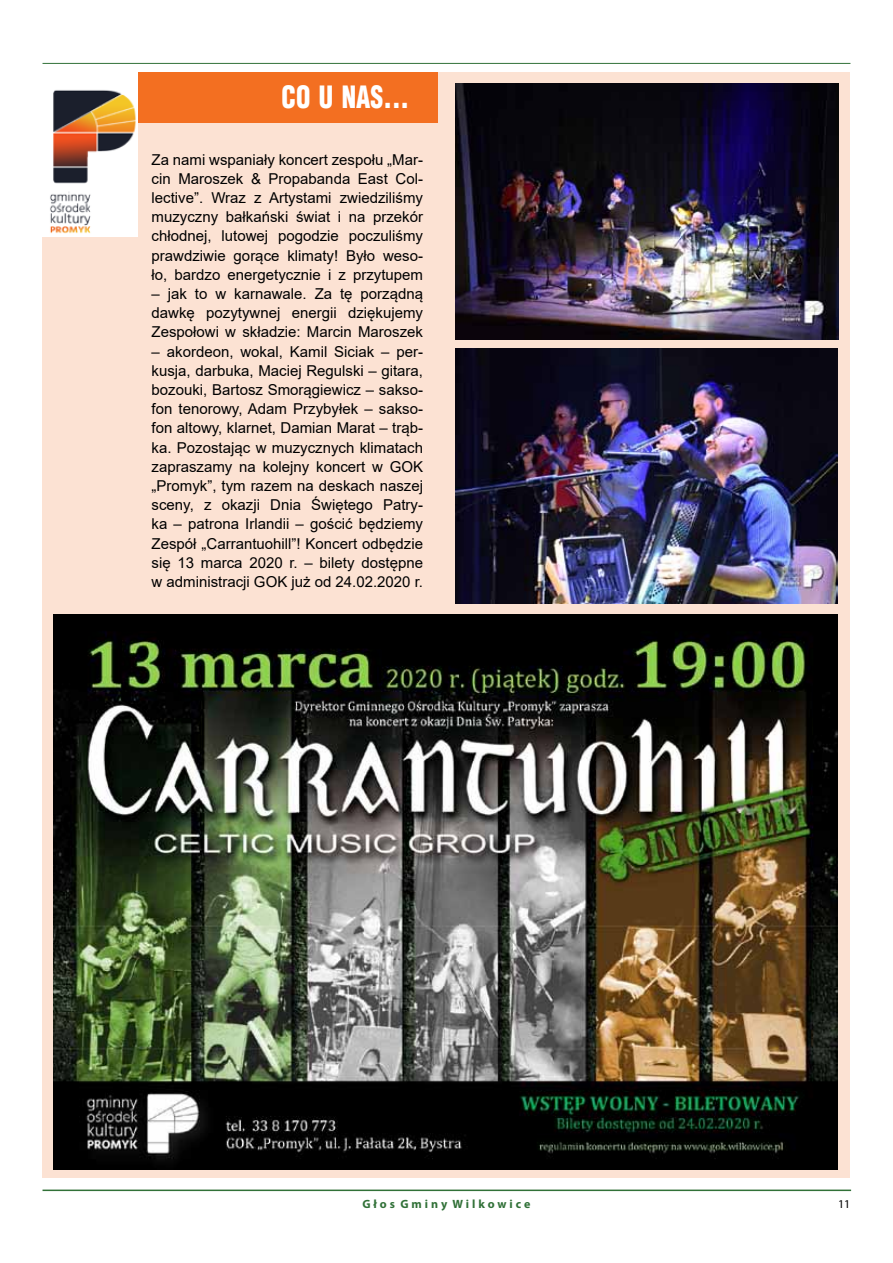
<style>
.page{position:relative;width:893px;height:1263px;background:#fff}
.page>*{position:absolute;margin:0;border:0;box-sizing:border-box;transform-origin:0 0}
.t1{font:900 30px "Switzerland Cond";color:#fff;scale:.86 1}
.t2{font:15px/19.2px "Arial";color:#000;text-align:justify}
.t3{font:700 12px "Myriad Pro";color:#317138}
.t4{font:12px "Myriad Pro";color:#000}
</style>
<div class="page">
<div style="left:43px;top:72px;width:807px;height:1106px;background:#fce2d3"></div>
<img style="left:43px;top:72px;width:95px;height:164px">
<div style="left:138px;top:72px;width:299px;height:51px;background:#f36f21"></div>
<hr style="left:43px;top:63px;width:807px;height:1px;background:#317138">
<hr style="left:43px;top:1189px;width:808px;height:2px;background:#317138">
<img style="left:53px;top:615px;width:784px;height:554px">
<img style="left:455px;top:349px;width:383px;height:254px">
<img style="left:455px;top:84px;width:383px;height:255px">
<h1 class="t1" style="left:282px;top:77px;width:150px">CO UNAS...</h1>
<p class="t2" style="left:152px;top:150px;width:273px">Za nami wspaniały koncert zespołu „Mar&shy;cin Maroszek &amp; Propabanda East Col&shy;lective”. Wraz z Artystami zwiedziliśmy muzyczny bałkański świat i na przekór chłodnej, lutowej pogodzie poczuliśmy prawdziwie gorące klimaty! Było weso&shy;ło, bardzo energetycznie i z przytupem</p>
<p class="t2" style="left:152px;top:284px;width:273px">– jak to w karnawale. Za tę porządną dawkę pozytywnej energii dziękujemy Zespołowi w składzie: Marcin Maroszek</p>
<p class="t2" style="left:152px;top:342px;width:273px">– akordeon, wokal, Kamil Siciak – per&shy;kusja, darbuka, Maciej Regulski – gitara, bozouki, Bartosz Smorągiewicz – sakso&shy;fon tenorowy, Adam Przybyłek – sakso&shy;fon altowy, klarnet, Damian Marat – trąb&shy;ka. Pozostając w muzycznych klimatach zapraszamy na kolejny koncert w GOK „Promyk”, tym razem na deskach naszej sceny, z okazji Dnia Świętego Patry&shy;ka – patrona Irlandii – gościć będziemy Zespół „Carrantuohill”! Koncert odbędzie się 13 marca 2020 r. – bilety dostępne w administracji GOK już od 24.02.2020 r.</p>
<p class="t3" style="left:362px;top:1196px;width:169px">G ł o s G m i n y W i l k o w i c e</p>
<p class="t4" style="left:838px;top:1196px;width:14px">11</p>
</div>
